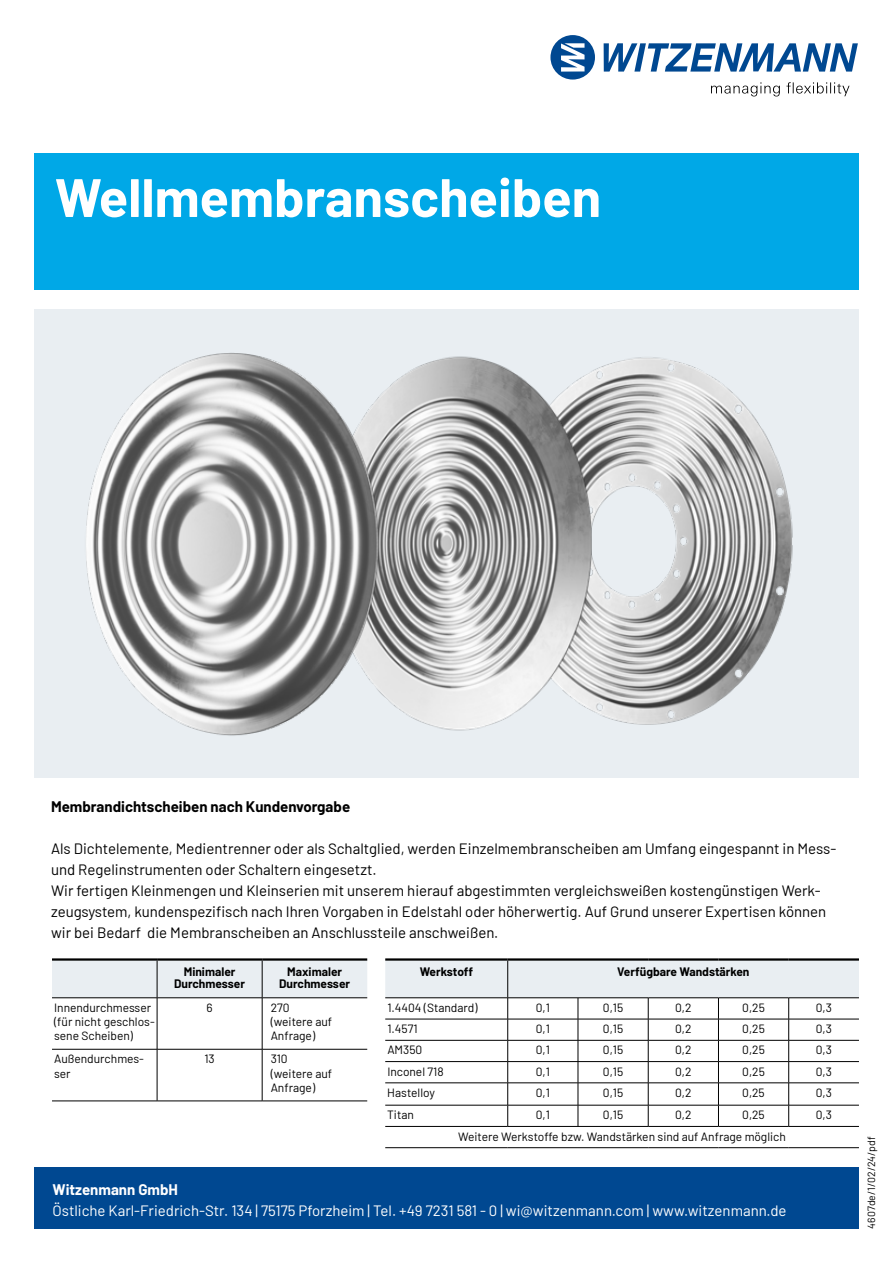
<style>
.page{position:relative;width:893px;height:1263px;background:#fff}
.page>*{position:absolute;margin:0;border:0;box-sizing:border-box;transform-origin:0 0}
.t1{font:700 54px "Barlow";color:#fff}
.t2{font:15px/21px "Barlow";color:#000}
.t3{font:15px "Barlow";color:#fff}
.t4{font:700 15px "Barlow";color:#000}
.t5{font:700 15px "Barlow";color:#fff}
.t6{font:12px/14.2px "Barlow";color:#000}
.t7{font:700 12px/12px "Barlow";color:#000;text-align:center}
.t8{font:10.5px "Barlow";color:#000}
</style>
<div class="page">
<div style="left:34px;top:309px;width:825px;height:468px;background:#e9eef2"></div>
<svg style="left:550px;top:35px;width:45px;height:45px"></svg>
<svg style="left:604px;top:43px;width:254px;height:29px"></svg>
<svg style="left:711px;top:82px;width:138px;height:14px"></svg>
<div style="left:34px;top:153px;width:825px;height:137px;background:#00a8e7"></div>
<div style="left:34px;top:1167px;width:825px;height:62px;background:#004891"></div>
<svg style="left:52px;top:961px;width:315px;height:140px"></svg>
<hr style="left:52px;top:997px;width:105px;height:1px;background:#000">
<hr style="left:157px;top:997px;width:105px;height:1px;background:#000">
<hr style="left:262px;top:997px;width:105px;height:1px;background:#000">
<hr style="left:52px;top:1049px;width:105px;height:1px;background:#000">
<hr style="left:157px;top:1049px;width:105px;height:1px;background:#000">
<hr style="left:262px;top:1049px;width:105px;height:1px;background:#000">
<hr style="left:52px;top:1101px;width:105px;height:1px;background:#000">
<hr style="left:157px;top:1101px;width:105px;height:1px;background:#000">
<hr style="left:262px;top:1101px;width:105px;height:1px;background:#000">
<hr style="left:157px;top:961px;width:1px;height:36px;background:#000">
<hr style="left:262px;top:961px;width:1px;height:36px;background:#000">
<hr style="left:157px;top:998px;width:1px;height:51px;background:#000">
<hr style="left:262px;top:998px;width:1px;height:51px;background:#000">
<hr style="left:157px;top:1049px;width:1px;height:52px;background:#000">
<hr style="left:262px;top:1049px;width:1px;height:52px;background:#000">
<hr style="left:52px;top:958px;width:105px;height:3px;background:#000">
<hr style="left:157px;top:958px;width:105px;height:3px;background:#000">
<hr style="left:262px;top:958px;width:105px;height:3px;background:#000">
<hr style="left:385px;top:1126px;width:123px;height:1px;background:#000">
<hr style="left:508px;top:1126px;width:70px;height:1px;background:#000">
<hr style="left:578px;top:1126px;width:70px;height:1px;background:#000">
<hr style="left:648px;top:1126px;width:70px;height:1px;background:#000">
<hr style="left:718px;top:1126px;width:71px;height:1px;background:#000">
<hr style="left:789px;top:1126px;width:70px;height:1px;background:#000">
<hr style="left:385px;top:1147px;width:123px;height:1px;background:#000">
<hr style="left:508px;top:1147px;width:70px;height:1px;background:#000">
<hr style="left:578px;top:1147px;width:70px;height:1px;background:#000">
<hr style="left:648px;top:1147px;width:70px;height:1px;background:#000">
<hr style="left:718px;top:1147px;width:71px;height:1px;background:#000">
<hr style="left:789px;top:1147px;width:70px;height:1px;background:#000">
<svg style="left:385px;top:961px;width:474px;height:165px"></svg>
<hr style="left:385px;top:958px;width:123px;height:3px;background:#000">
<hr style="left:508px;top:958px;width:70px;height:3px;background:#000">
<hr style="left:578px;top:958px;width:70px;height:3px;background:#000">
<hr style="left:648px;top:958px;width:70px;height:3px;background:#000">
<hr style="left:718px;top:958px;width:71px;height:3px;background:#000">
<hr style="left:789px;top:958px;width:70px;height:3px;background:#000">
<img style="left:617px;top:357px;width:176px;height:368px">
<img style="left:393px;top:356px;width:224px;height:375px">
<img style="left:86px;top:353px;width:307px;height:383px">
<h1 class="t1" style="left:55px;top:158px;width:548px">Wellmembranscheiben</h1>
<p class="t4" style="left:51px;top:795px;width:301px">Membrandichtscheiben nach Kundenvorgabe</p>
<p class="t2" style="left:51px;top:837px;width:787px">Als Dichtelemente, Medientrenner oder als Schaltglied, werden Einzelmembranscheiben am Umfang eingespannt in Mess&shy;und Regelinstrumenten oder Schaltern eingesetzt.<br>Wir fertigen Kleinmengen und Kleinserien mit unserem hierauf abgestimmten vergleichsweißen kostengünstigen Werk&shy;zeugsystem, kundenspezifisch nach Ihren Vorgaben in Edelstahl oder höherwertig. Auf Grund unserer Expertisen können wir bei Bedarf die Membranscheiben an Anschlussteile anschweißen.</p>
<p class="t7" style="left:174px;top:964px;width:72px">Minimaler<br>Durchmesser</p>
<p class="t7" style="left:279px;top:964px;width:72px">Maximaler<br>Durchmesser</p>
<p class="t6" style="left:54px;top:999px;width:102px">Innendurchmesser (für nicht geschlos&shy;sene Scheiben)</p>
<p class="t6" style="left:207px;top:999px;width:8px">6</p>
<p class="t6" style="left:271px;top:999px;width:63px">270 (weitere auf<br>Anfrage)</p>
<p class="t6" style="left:54px;top:1051px;width:91px">Außendurchmes&shy;ser</p>
<p class="t6" style="left:204px;top:1051px;width:12px">13</p>
<p class="t6" style="left:271px;top:1051px;width:63px">310 (weitere auf<br>Anfrage)</p>
<p class="t7" style="left:420px;top:964px;width:55px">Werkstoff</p>
<p class="t7" style="left:617px;top:964px;width:134px">Verfügbare Wandstärken</p>
<p class="t6" style="left:387px;top:999px;width:92px">1.4404 (Standard)</p>
<p class="t6" style="left:536px;top:999px;width:16px">0,1</p>
<p class="t6" style="left:603px;top:999px;width:22px">0,15</p>
<p class="t6" style="left:675px;top:999px;width:18px">0,2</p>
<p class="t6" style="left:742px;top:999px;width:24px">0,25</p>
<p class="t6" style="left:816px;top:999px;width:18px">0,3</p>
<p class="t6" style="left:387px;top:1021px;width:32px">1.4571</p>
<p class="t6" style="left:536px;top:1021px;width:16px">0,1</p>
<p class="t6" style="left:603px;top:1021px;width:22px">0,15</p>
<p class="t6" style="left:675px;top:1021px;width:18px">0,2</p>
<p class="t6" style="left:742px;top:1021px;width:24px">0,25</p>
<p class="t6" style="left:816px;top:1021px;width:18px">0,3</p>
<p class="t6" style="left:387px;top:1042px;width:36px">AM350</p>
<p class="t6" style="left:536px;top:1042px;width:16px">0,1</p>
<p class="t6" style="left:603px;top:1042px;width:22px">0,15</p>
<p class="t6" style="left:675px;top:1042px;width:18px">0,2</p>
<p class="t6" style="left:742px;top:1042px;width:24px">0,25</p>
<p class="t6" style="left:816px;top:1042px;width:18px">0,3</p>
<p class="t6" style="left:387px;top:1063px;width:58px">Inconel 718</p>
<p class="t6" style="left:536px;top:1063px;width:16px">0,1</p>
<p class="t6" style="left:603px;top:1063px;width:22px">0,15</p>
<p class="t6" style="left:675px;top:1063px;width:18px">0,2</p>
<p class="t6" style="left:742px;top:1063px;width:24px">0,25</p>
<p class="t6" style="left:816px;top:1063px;width:18px">0,3</p>
<p class="t6" style="left:387px;top:1084px;width:49px">Hastelloy</p>
<p class="t6" style="left:536px;top:1084px;width:16px">0,1</p>
<p class="t6" style="left:603px;top:1084px;width:22px">0,15</p>
<p class="t6" style="left:675px;top:1084px;width:18px">0,2</p>
<p class="t6" style="left:742px;top:1084px;width:24px">0,25</p>
<p class="t6" style="left:816px;top:1084px;width:18px">0,3</p>
<p class="t6" style="left:387px;top:1107px;width:28px">Titan</p>
<p class="t6" style="left:536px;top:1107px;width:16px">0,1</p>
<p class="t6" style="left:603px;top:1107px;width:22px">0,15</p>
<p class="t6" style="left:675px;top:1107px;width:18px">0,2</p>
<p class="t6" style="left:742px;top:1107px;width:24px">0,25</p>
<p class="t6" style="left:816px;top:1107px;width:18px">0,3</p>
<p class="t6" style="left:458px;top:1128px;width:329px">Weitere Werkstoffe bzw. Wandstärken sind auf Anfrage möglich</p>
<p class="t5" style="left:53px;top:1178px;width:127px">Witzenmann GmbH</p>
<p class="t3" style="left:53px;top:1200px;width:736px">Östliche Karl-Friedrich-Str. 134 | 75175 Pforzheim | Tel. +49 7231 581 - 0 | wi@witzenmann.com | www.witzenmann.de</p>
<p class="t8" style="left:864px;top:1228px;width:93px;rotate:-90deg">4607de/1/02/24/pdf</p>
</div>
